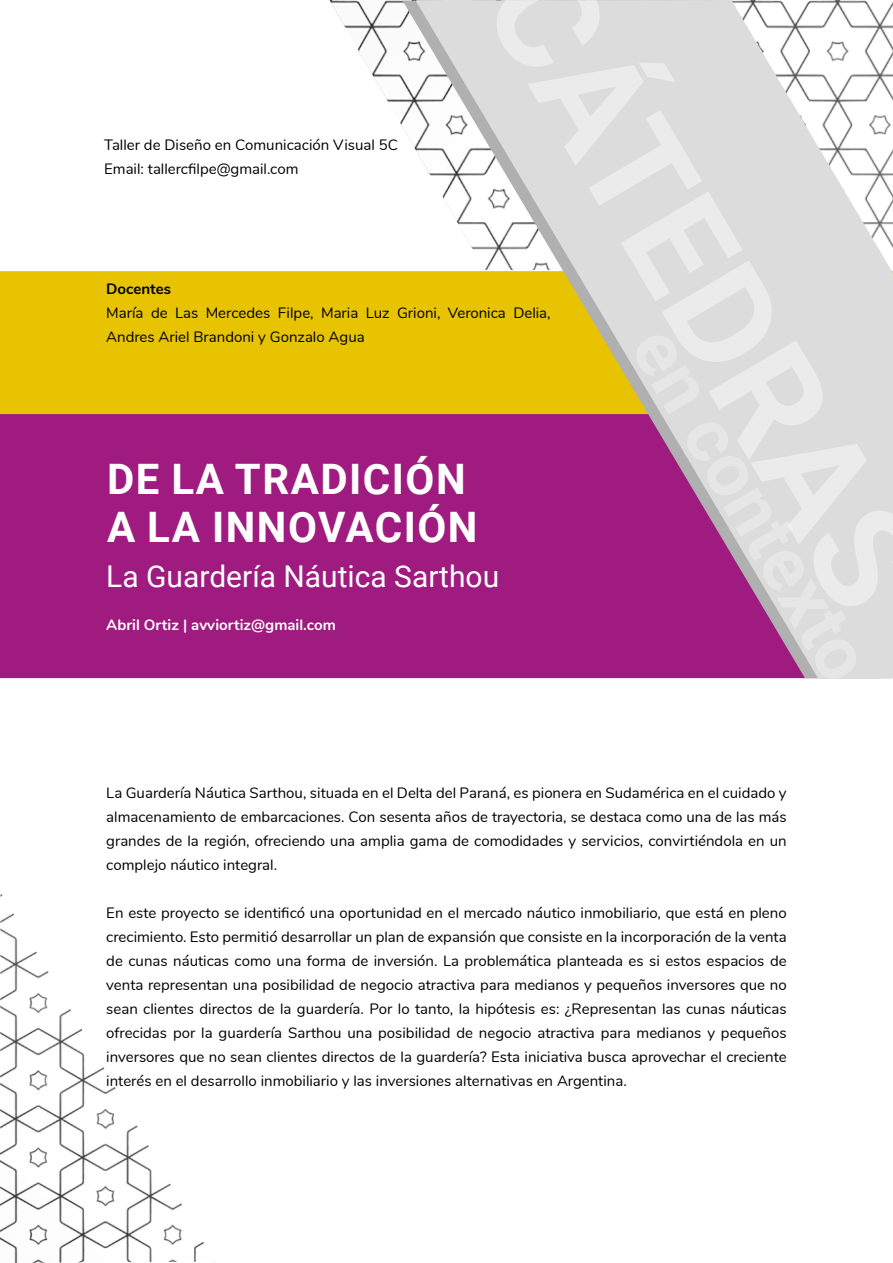
<style>
.page{position:relative;width:893px;height:1263px;background:#fff}
.page>*{position:absolute;margin:0;border:0;box-sizing:border-box;transform-origin:0 0}
.t1{font:700 42px/48.3px "Roboto";letter-spacing:.035em;color:#fff}
.t2{font:30px "Roboto";color:#fff}
.t3{font:15px/24px "Nunito";color:#000;text-align:justify}
.t4{font:700 15px "Nunito";color:#fff}
.t5{font:700 15px "Nunito";color:#000}
</style>
<div class="page">
<img style="left:330px;top:0;width:73px;height:128px">
<img style="left:0;top:894px;width:215px;height:369px">
<div style="left:0;top:414px;width:403px;height:264px;background:#a01b80"></div>
<div style="left:0;top:271px;width:403px;height:143px;background:#e7c302"></div>
<svg style="left:403px;top:0;width:13px;height:678px"></svg>
<svg style="left:416px;top:0;width:477px;height:678px;background:#ceaab3"></svg>
<p class="t3" style="left:104px;top:132px;width:295px">Taller de Diseño en Comunicación Visual 5C<br>Email: tallercfilpe@gmail.com</p>
<p class="t5" style="left:106px;top:278px;width:66px">Docentes</p>
<p class="t3" style="left:106px;top:300px;width:446px">María de Las Mercedes Filpe, Maria Luz Grioni, Veronica Delia,<br>Andres Ariel Brandoni y Gonzalo Agua</p>
<h1 class="t1" style="left:107px;top:453px;width:372px">DE LA TRADICIÓN<br>A LA INNOVACIÓN</h1>
<h2 class="t2" style="left:106px;top:555px;width:394px">La Guardería Náutica Sarthou</h2>
<p class="t4" style="left:106px;top:614px;width:231px">Abril Ortiz | avviortiz@gmail.com</p>
<p class="t3" style="left:106px;top:780px;width:682px">La Guardería Náutica Sarthou, situada en el Delta del Paraná, es pionera en Sudamérica en el cuidado y almacenamiento de embarcaciones. Con sesenta años de trayectoria, se destaca como una de las más grandes de la región, ofreciendo una amplia gama de comodidades y servicios, convirtiéndola en un complejo náutico integral.</p>
<p class="t3" style="left:106px;top:900px;width:682px">En este proyecto se identificó una oportunidad en el mercado náutico inmobiliario, que está en pleno crecimiento. Esto permitió desarrollar un plan de expansión que consiste en la incorporación de la venta de cunas náuticas como una forma de inversión. La problemática planteada es si estos espacios de venta representan una posibilidad de negocio atractiva para medianos y pequeños inversores que no sean clientes directos de la guardería. Por lo tanto, la hipótesis es: ¿Representan las cunas náuticas ofrecidas por la guardería Sarthou una posibilidad de negocio atractiva para medianos y pequeños inversores que no sean clientes directos de la guardería? Esta iniciativa busca aprovechar el creciente interés en el desarrollo inmobiliario y las inversiones alternativas en Argentina.</p>
</div>
